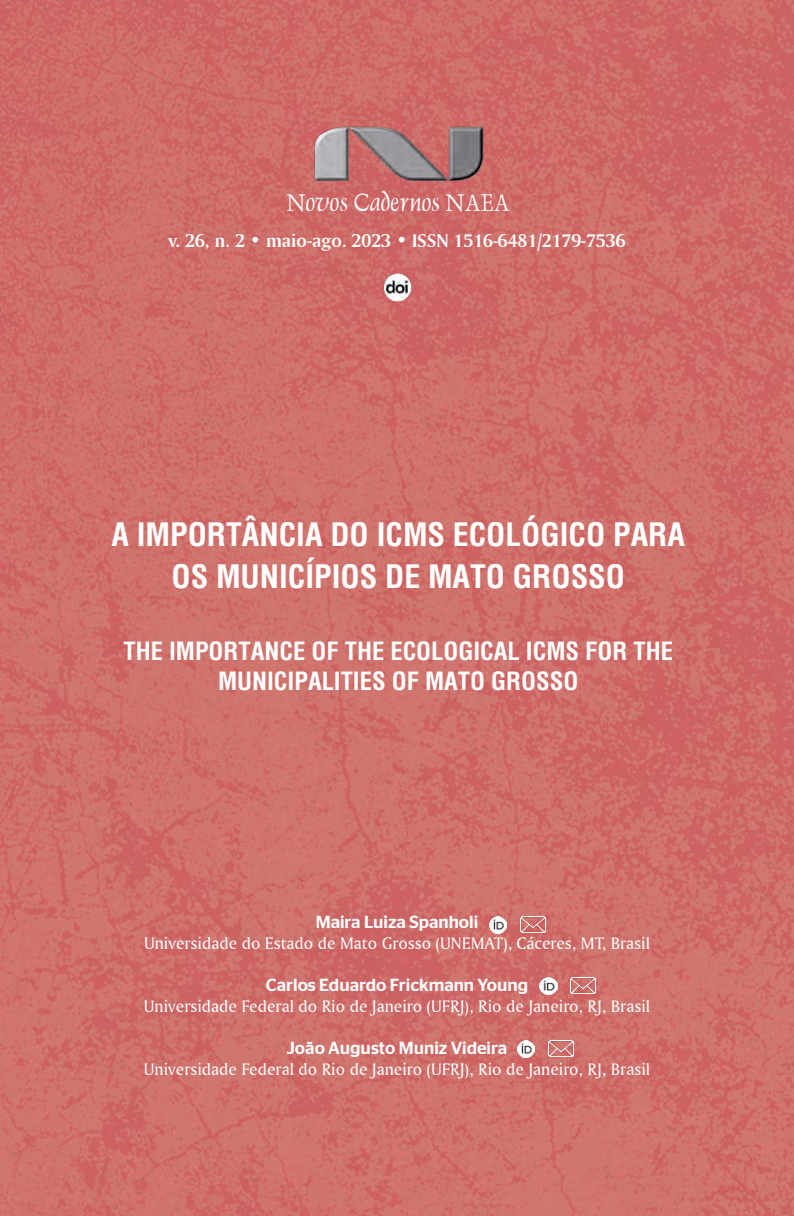
<style>
.page{position:relative;width:794px;height:1216px;background:#fff}
.page>*{position:absolute;margin:0;border:0;box-sizing:border-box;transform-origin:0 0}
.t1{font:700 condensed 31.5px/42px "Helvetica";color:#fff;text-align:center}
.t2{font:28px "Dauphin Plain";letter-spacing:.01em;color:#fff;scale:.88 1}
.t3{font:700 condensed 24.5px/29.8px "Helvetica";color:#fff;text-align:center}
.t4{font:19.25px "Amerigo BT Bold A";color:#fff}
.t5{font:17.5px "Amerigo BT Roman A";color:#fff}
.t6{font:500 17.5px "Stag Sans";color:#fff}
</style>
<div class="page">
<img style="left:0;top:0;width:794px;height:1215px">
<img style="left:521px;top:916px;width:24px;height:16px">
<img style="left:571px;top:977px;width:25px;height:16px">
<img style="left:548px;top:1040px;width:25px;height:16px">
<img style="left:489px;top:916px;width:18px;height:17px">
<img style="left:539px;top:977px;width:18px;height:17px">
<img style="left:517px;top:1040px;width:17px;height:17px">
<img style="left:311px;top:124px;width:174px;height:60px">
<img style="left:382px;top:273px;width:30px;height:29px">
<h2 class="t2" style="left:287px;top:185px;width:255px">Novos Cadernos NAEA</h2>
<p class="t4" style="left:168px;top:228px;width:458px">v. 26, n. 2 • maio-ago. 2023 • ISSN 1516-6481/2179-7536</p>
<h1 class="t1" style="left:111px;top:513px;width:575px">A IMPORTÂNCIA DO ICMS ECOLÓGICO PARA<br>OS MUNICÍPIOS DE MATO GROSSO</h1>
<h3 class="t3" style="left:123px;top:636px;width:551px">THE IMPORTANCE OF THE ECOLOGICAL ICMS FOR THE<br>MUNICIPALITIES OF MATO GROSSO</h3>
<p class="t6" style="left:316px;top:911px;width:164px">Maira Luiza Spanholi</p>
<p class="t5" style="left:144px;top:932px;width:507px">Universidade do Estado de Mato Grosso (UNEMAT), Cáceres, MT, Brasil</p>
<p class="t6" style="left:266px;top:974px;width:264px">Carlos Eduardo Frickmann Young</p>
<p class="t5" style="left:144px;top:995px;width:508px">Universidade Federal do Rio de Janeiro (UFRJ), Rio de Janeiro, RJ, Brasil</p>
<p class="t6" style="left:287px;top:1037px;width:222px">João Augusto Muniz Videira</p>
<p class="t5" style="left:144px;top:1058px;width:508px">Universidade Federal do Rio de Janeiro (UFRJ), Rio de Janeiro, RJ, Brasil</p>
</div>
